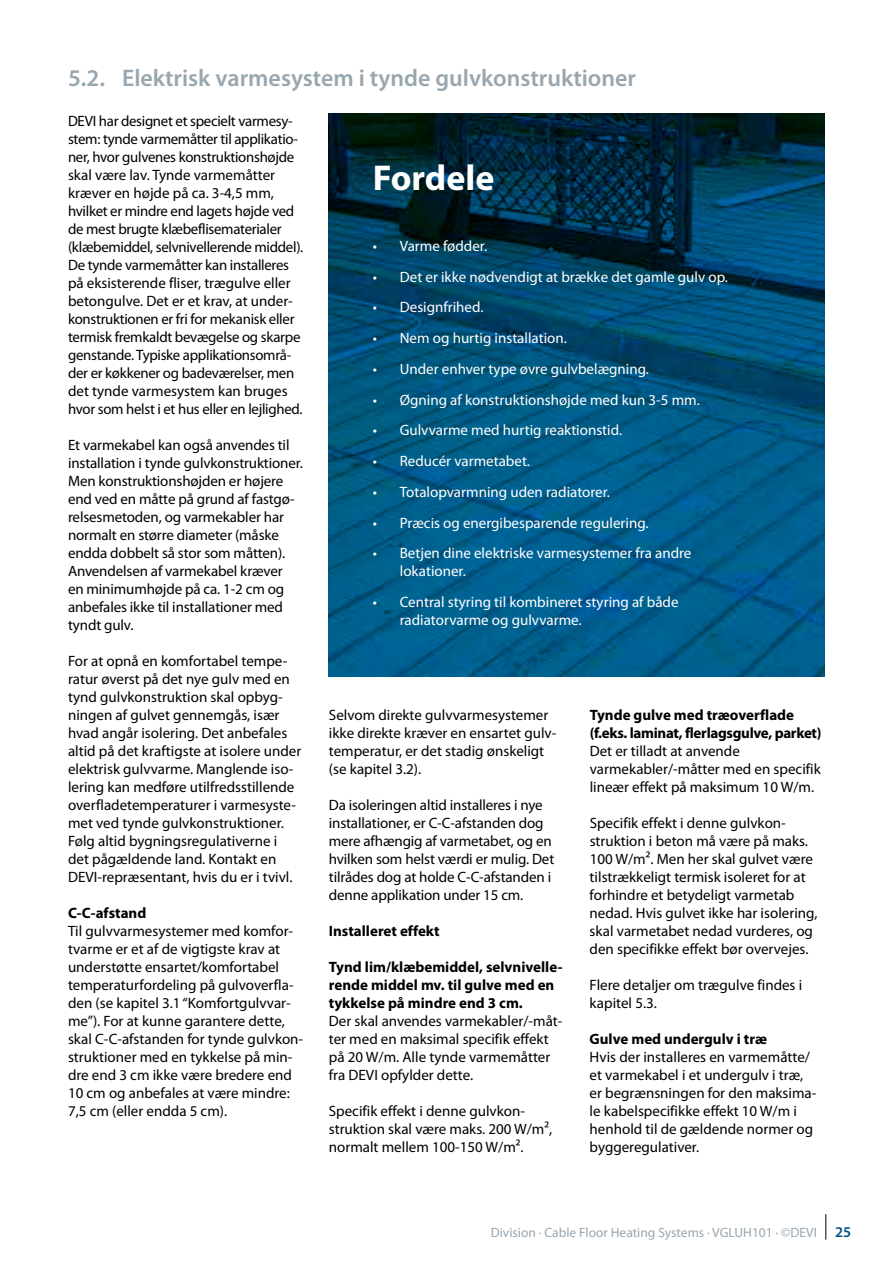
<style>
.page{position:relative;width:893px;height:1263px;background:#fff}
.page>*{position:absolute;margin:0;border:0;box-sizing:border-box;transform-origin:0 0}
.t1{font:700 36px "Myriad Pro";color:#fff}
.t2{font:600 24px "Myriad Pro";color:#98a6b0}
.t3{font:15px/18px "Myriad Pro";color:#000}
.t4{font:15px/18px "Myriad Pro";letter-spacing:-.02em;color:#000}
.t5{font:15px/18px "Myriad Pro";color:#fff}
.t6{font:700 15px/18px "Myriad Pro";color:#000}
.t7{font:700 15px/18px "Myriad Pro";letter-spacing:-.02em;color:#000}
.t8{font:13.5px "Myriad Pro";color:#98a6b0}
.s1{font-weight:600;font-size:15px;color:#004f86}
</style>
<div class="page">
<img style="left:329px;top:113px;width:496px;height:563px">
<svg style="left:825px;top:1214px;width:1px;height:25px"></svg>
<h2 class="t2" style="left:68px;top:65px;width:570px">5.2. Elektrisk varmesystem i tynde gulvkonstruktioner</h2>
<p class="t4" style="left:68px;top:112px;width:237px">DEVI har designet et specielt varmesy&shy;stem: tynde varmemåtter til applikatio&shy;ner, hvor gulvenes konstruktionshøjde skal være lav. Tynde varmemåtter kræver en højde på ca. 3-4,5 mm, hvilket er mindre end lagets højde ved de mest brugte klæbeflisematerialer (klæbemiddel, selvnivellerende middel).<br>De tynde varmemåtter kan installeres på eksisterende fliser, trægulve eller betongulve. Det er et krav, at under&shy;konstruktionen er fri for mekanisk eller termisk fremkaldt bevægelse og skarpe genstande. Typiske applikationsområ&shy;der er køkkener og badeværelser, men det tynde varmesystem kan bruges hvor som helst i et hus eller en lejlighed.</p>
<p class="t3" style="left:68px;top:436px;width:236px">Et varmekabel kan også anvendes til installation i tynde gulvkonstruktioner.<br>Men konstruktionshøjden er højere end ved en måtte på grund af fastgø&shy;relsesmetoden, og varmekabler har normalt en større diameter (måske endda dobbelt så stor som måtten).<br>Anvendelsen af varmekabel kræver<br>en minimumhøjde på ca. 1-2 cm og anbefales ikke til installationer med tyndt gulv.</p>
<p class="t3" style="left:68px;top:652px;width:235px">For at opnå en komfortabel tempe&shy;ratur øverst på det nye gulv med en tynd gulvkonstruktion skal opbyg&shy;ningen af gulvet gennemgås, især hvad angår isolering. Det anbefales altid på det kraftigste at isolere under elektrisk gulvvarme. Manglende iso&shy;lering kan medføre utilfredsstillende overfladetemperaturer i varmesyste&shy;met ved tynde gulvkonstruktioner.<br>Følg altid bygningsregulativerne i det pågældende land. Kontakt en DEVI-repræsentant, hvis du er i tvivl.</p>
<p class="t6" style="left:68px;top:904px;width:80px">C-C-afstand</p>
<p class="t3" style="left:68px;top:922px;width:237px">Til gulvvarmesystemer med komfor&shy;tvarme er et af de vigtigste krav at understøtte ensartet/komfortabel temperaturfordeling på gulvoverfla&shy;den (se kapitel 3.1 “Komfortgulvvar&shy;me”). For at kunne garantere dette, skal C-C-afstanden for tynde gulvkon&shy;struktioner med en tykkelse på min&shy;dre end 3 cm ikke være bredere end 10 cm og anbefales at være mindre:<br>7,5 cm (eller endda 5 cm).</p>
<h1 class="t1" style="left:373px;top:158px;width:123px">Fordele</h1>
<p class="t5" style="left:373px;top:237px;width:116px">• Varme fødder.</p>
<p class="t5" style="left:373px;top:268px;width:357px">• Det er ikke nødvendigt at brække det gamle gulv op.</p>
<p class="t5" style="left:373px;top:299px;width:112px">• Designfrihed.</p>
<p class="t5" style="left:373px;top:329px;width:196px">• Nem og hurtig installation.</p>
<p class="t5" style="left:373px;top:360px;width:278px">• Under enhver type øvre gulvbelægning.</p>
<p class="t5" style="left:373px;top:391px;width:329px">• Øgning af konstruktionshøjde med kun 3-5 mm.</p>
<p class="t5" style="left:373px;top:422px;width:251px">• Gulvvarme med hurtig reaktionstid.</p>
<p class="t5" style="left:373px;top:452px;width:159px">• Reducér varmetabet.</p>
<p class="t5" style="left:373px;top:483px;width:239px">• Totalopvarmning uden radiatorer.</p>
<p class="t5" style="left:373px;top:514px;width:277px">• Præcis og energibesparende regulering.</p>
<p class="t5" style="left:400px;top:545px;width:293px;text-indent:-27px">• Betjen dine elektriske varmesystemer fra andre lokationer.</p>
<p class="t5" style="left:400px;top:593px;width:280px;text-indent:-27px">• Central styring til kombineret styring af både radiatorvarme og gulvvarme.</p>
<p class="t7" style="left:590px;top:706px;width:233px">Tynde gulve med træoverflade (f.eks. laminat, flerlagsgulve, parket)</p>
<p class="t3" style="left:590px;top:742px;width:233px">Det er tilladt at anvende varmekabler/-måtter med en specifik lineær effekt på maksimum 10 W/m.</p>
<p class="t3" style="left:590px;top:814px;width:229px">Specifik effekt i denne gulvkon&shy;struktion i beton må være på maks.<br>100 W/m². Men her skal gulvet være tilstrækkeligt termisk isoleret for at forhindre et betydeligt varmetab nedad. Hvis gulvet ikke har isolering, skal varmetabet nedad vurderes, og den specifikke effekt bør overvejes.</p>
<p class="t3" style="left:590px;top:976px;width:214px">Flere detaljer om trægulve findes i kapitel 5.3.</p>
<p class="t6" style="left:590px;top:1030px;width:179px">Gulve med undergulv i træ</p>
<p class="t3" style="left:590px;top:1048px;width:228px">Hvis der installeres en varmemåtte/ et varmekabel i et undergulv i træ, er begrænsningen for den maksima&shy;le kabelspecifikke effekt 10 W/m i henhold til de gældende normer og byggeregulativer.</p>
<p class="t3" style="left:329px;top:706px;width:229px">Selvom direkte gulvvarmesystemer ikke direkte kræver en ensartet gulv&shy;temperatur, er det stadig ønskeligt (se kapitel 3.2).</p>
<p class="t3" style="left:329px;top:796px;width:227px">Da isoleringen altid installeres i nye installationer, er C-C-afstanden dog mere afhængig af varmetabet, og en hvilken som helst værdi er mulig. Det tilrådes dog at holde C-C-afstanden i denne applikation under 15 cm.</p>
<p class="t6" style="left:329px;top:922px;width:112px">Installeret effekt</p>
<p class="t6" style="left:329px;top:958px;width:235px">Tynd lim/klæbemiddel, selvnivelle&shy;rende middel mv. til gulve med en tykkelse på mindre end 3 cm.</p>
<p class="t3" style="left:329px;top:1012px;width:235px">Der skal anvendes varmekabler/-måt&shy;ter med en maksimal specifik effekt på 20 W/m. Alle tynde varmemåtter fra DEVI opfylder dette.</p>
<p class="t3" style="left:329px;top:1102px;width:225px">Specifik effekt i denne gulvkon&shy;struktion skal være maks. 200 W/m², normalt mellem 100-150 W/m².</p>
<p class="t8" style="left:491px;top:1225px;width:362px">Division · Cable Floor Heating Systems · VGLUH101 · ©DEVI <span class="s1">25</span></p>
</div>
